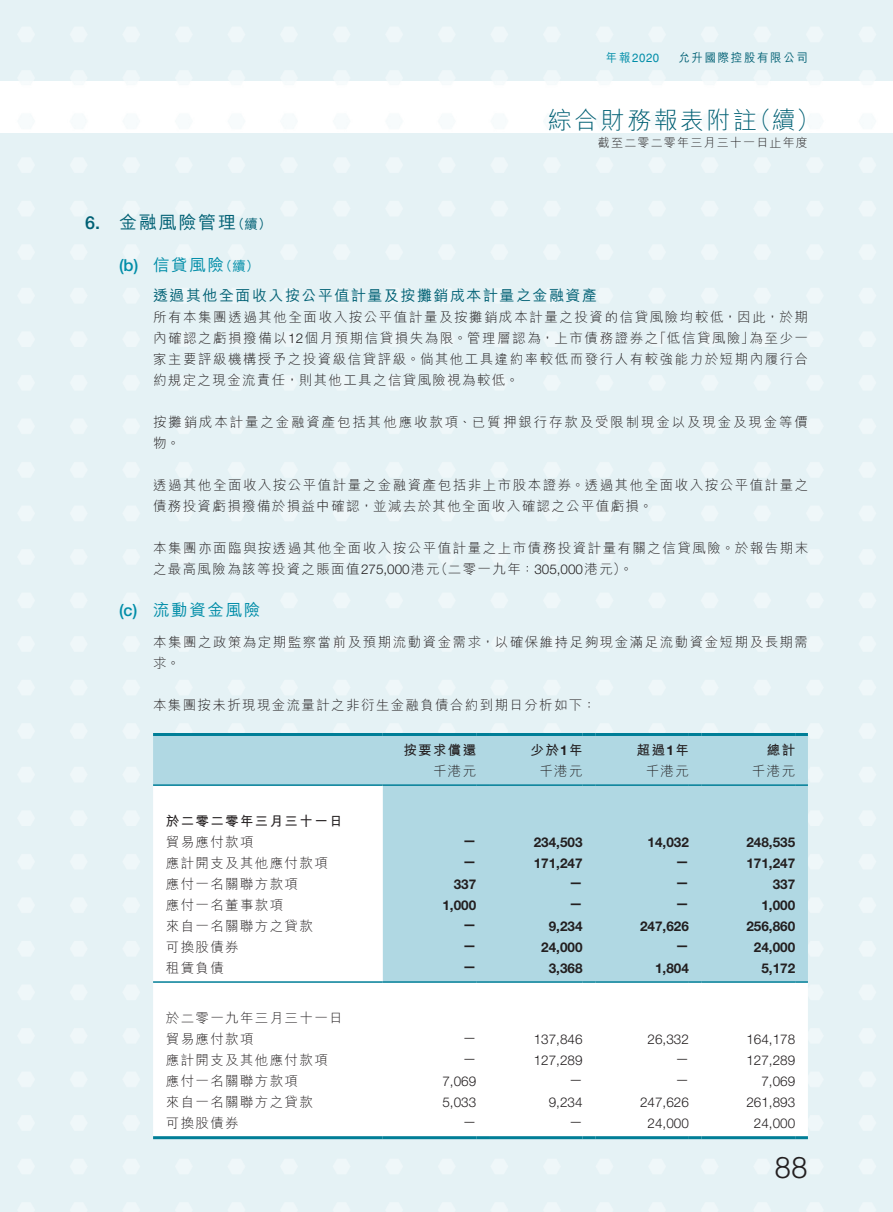
<style>
.page{position:relative;width:893px;height:1212px;background:#fff}
.page>*{position:absolute;margin:0;border:0;box-sizing:border-box;transform-origin:0 0}
.t1{font:300 30px "Helvetica LT Std";color:#231f20}
.t2{font:300 24px "M Hei HK";letter-spacing:.1em;color:#006074}
.t3{font:500 18px "M Hei HK";letter-spacing:.1em;color:#006074}
.t4{font:500 18px "Helvetica Neue LT Std";color:#006074}
.t5{font:500 16.5px "M Hei HK";letter-spacing:.1em;color:#008da8}
.t6{font:500 16.5px "Helvetica Neue LT Std";color:#008da8}
.t7{font:500 15px "M Hei HK";letter-spacing:.1em;color:#006074}
.t8{font:300 13.5px/21px "M Hei HK";letter-spacing:.11em;color:#231f20}
.t9{font:700 13.5px "Helvetica Neue LT Std";color:#231f20}
.t10{font:300 13.5px "Helvetica Neue LT Std";color:#231f20}
.t11{font:300 13.5px/21px "M Hei HK";letter-spacing:.135em;color:#231f20}
.t12{font:700 13.5px "M Hei HK";letter-spacing:.1em;color:#231f20}
.t13{font:500 13.5px "M Hei HK";color:#006074}
.t14{font:500 13.5px "M Hei HK";color:#008da8}
.t15{font:300 12px "M Hei HK";letter-spacing:.1em;color:#231f20}
.t16{font:500 12px "M Hei HK";letter-spacing:.15em;color:#006074;scale:.95 1}
.t17{font:12px "Helvetica LT Std";color:#008da8;scale:.95 1}
.s1{font-family:"M Hei HK";font-weight:500}
.s2{font-family:"Helvetica Neue LT Std"}
</style>
<div class="page">
<div style="left:153px;top:736px;width:655px;height:48px;background:#b0d8e3"></div>
<div style="left:382px;top:786px;width:426px;height:195px;background:#b0d8e3"></div>
<svg style="left:795px;top:784px;width:13px;height:2px"></svg>
<svg style="left:795px;top:1136px;width:13px;height:3px"></svg>
<hr style="left:153px;top:784px;width:230px;height:2px;background:#007e97">
<hr style="left:383px;top:784px;width:93px;height:2px;background:#007e97">
<svg style="left:476px;top:784px;width:13px;height:2px"></svg>
<hr style="left:489px;top:784px;width:94px;height:2px;background:#007e97">
<svg style="left:583px;top:784px;width:12px;height:2px"></svg>
<hr style="left:595px;top:784px;width:94px;height:2px;background:#007e97">
<svg style="left:689px;top:784px;width:13px;height:2px"></svg>
<hr style="left:702px;top:784px;width:93px;height:2px;background:#007e97">
<hr style="left:153px;top:1136px;width:230px;height:3px;background:#007e97">
<hr style="left:383px;top:1136px;width:93px;height:3px;background:#007e97">
<svg style="left:476px;top:1136px;width:13px;height:3px"></svg>
<hr style="left:489px;top:1136px;width:94px;height:3px;background:#007e97">
<svg style="left:583px;top:1136px;width:12px;height:3px"></svg>
<hr style="left:595px;top:1136px;width:94px;height:3px;background:#007e97">
<svg style="left:689px;top:1136px;width:13px;height:3px"></svg>
<hr style="left:702px;top:1136px;width:93px;height:3px;background:#007e97">
<hr style="left:153px;top:733px;width:230px;height:3px;background:#007e97">
<hr style="left:383px;top:733px;width:93px;height:3px;background:#007e97">
<svg style="left:476px;top:733px;width:13px;height:3px"></svg>
<hr style="left:489px;top:733px;width:94px;height:3px;background:#007e97">
<svg style="left:583px;top:733px;width:12px;height:3px"></svg>
<hr style="left:595px;top:733px;width:94px;height:3px;background:#007e97">
<svg style="left:689px;top:733px;width:13px;height:3px"></svg>
<hr style="left:702px;top:733px;width:93px;height:3px;background:#007e97">
<svg style="left:795px;top:733px;width:13px;height:3px"></svg>
<hr style="left:153px;top:981px;width:230px;height:2px;background:#007e97">
<hr style="left:383px;top:981px;width:93px;height:2px;background:#007e97">
<svg style="left:476px;top:981px;width:13px;height:2px"></svg>
<hr style="left:489px;top:981px;width:94px;height:2px;background:#007e97">
<svg style="left:583px;top:981px;width:12px;height:2px"></svg>
<hr style="left:595px;top:981px;width:94px;height:2px;background:#007e97">
<svg style="left:689px;top:981px;width:13px;height:2px"></svg>
<hr style="left:702px;top:981px;width:93px;height:2px;background:#007e97">
<svg style="left:795px;top:981px;width:13px;height:2px"></svg>
<p class="t17" style="left:606px;top:50px;width:58px"><span class="s1">年報</span>2020</p>
<p class="t16" style="left:678px;top:49px;width:138px">允升國際控股有限公司</p>
<h2 class="t2" style="left:748px;top:108px;width:73px">（續(</h2>
<h2 class="t2" style="left:548px;top:108px;width:210px">綜合財務報表附註</h2>
<p class="t15" style="left:598px;top:136px;width:212px">截至二零二零年三月三十一日止年度</p>
<h3 class="t4" style="left:85px;top:212px;width:17px">6.</h3>
<h3 class="t3" style="left:119px;top:209px;width:118px">金融風險管理</h3>
<p class="t13" style="left:231px;top:214px;width:42px">（續(</p>
<p class="t6" style="left:119px;top:255px;width:21px">b( )</p>
<p class="t6" style="left:119px;top:600px;width:20px">c( )</p>
<p class="t5" style="left:153px;top:253px;width:72px">信貸風險</p>
<p class="t14" style="left:219px;top:256px;width:42px">（續(</p>
<p class="t7" style="left:153px;top:284px;width:446px">透過其他全面收入按公平值計量及按攤銷成本計量之金融資產</p>
<p class="t8" style="left:153px;top:306px;width:656px;text-align:right">所有本集團透過其他全面收入按公平值計量及按攤銷成本計量之投資的信貸風險均較低，因此，於期為至少一</p>
<p class="t8" style="left:153px;top:327px;width:657px">內確認之虧損撥備以<span class="s2">12</span>個月預期信貸損失為限。管理層認為，上市債務證券之<br>家主要評級機構授予之投資級信貸評級。倘其他工具違約率較低而發行人有較強能力於短期內履行合約規定之現金流責任，則其他工具之信貸風險視為較低。</p>
<p class="t11" style="left:153px;top:411px;width:656px">按攤銷成本計量之金融資產包括其他應收款項、已質押銀行存款及受限制現金以及現金及現金等價物。</p>
<p class="t8" style="left:153px;top:474px;width:657px">透過其他全面收入按公平值計量之金融資產包括非上市股本證券。透過其他全面收入按公平值計量之債務投資虧損撥備於損益中確認，並減去於其他全面收入確認之公平值虧損。</p>
<p class="t8" style="left:434px;top:537px;width:375px;text-indent:-281px">本集團亦面臨與按透過其他全面收入按公平值計量之上市債務投資計量有關之信貸風險。於報告期末（二零一九年：<span class="s2">305,000</span>港元。(</p>
<p class="t8" style="left:653px;top:327px;width:103px">「低信貸風險」</p>
<p class="t8" style="left:153px;top:558px;width:288px">之最高風險為該等投資之賬面值<span class="s2">275,000</span>港元</p>
<p class="t5" style="left:153px;top:598px;width:109px">流動資金風險</p>
<p class="t8" style="left:153px;top:632px;width:657px">本集團之政策為定期監察當前及預期流動資金需求，以確保維持足夠現金滿足流動資金短期及長期需求。</p>
<p class="t8" style="left:153px;top:695px;width:444px">本集團按未折現現金流量計之非衍生金融負債合約到期日分析如下：</p>
<p class="t12" style="left:767px;top:740px;width:30px">總計</p>
<p class="t12" style="left:403px;top:740px;width:74px">按要求償還</p>
<p class="t12" style="left:530px;top:740px;width:54px">少於<span class="s2">1</span>年</p>
<p class="t12" style="left:637px;top:740px;width:54px">超過<span class="s2">1</span>年</p>
<p class="t8" style="left:433px;top:761px;width:45px">千港元</p>
<p class="t8" style="left:539px;top:761px;width:45px">千港元</p>
<p class="t8" style="left:646px;top:761px;width:45px">千港元</p>
<p class="t8" style="left:752px;top:761px;width:45px">千港元</p>
<p class="t12" style="left:166px;top:811px;width:178px">於二零二零年三月三十一日</p>
<p class="t8" style="left:166px;top:831px;width:89px">貿易應付款項</p>
<p class="t9" style="left:463px;top:832px;width:15px">—</p>
<p class="t9" style="left:534px;top:834px;width:50px">234,503</p>
<p class="t9" style="left:648px;top:834px;width:43px">14,032</p>
<p class="t9" style="left:746px;top:834px;width:50px">248,535</p>
<p class="t8" style="left:166px;top:852px;width:163px">應計開支及其他應付款項</p>
<p class="t9" style="left:463px;top:853px;width:15px">—</p>
<p class="t9" style="left:534px;top:855px;width:50px">171,247</p>
<p class="t9" style="left:675px;top:853px;width:15px">—</p>
<p class="t9" style="left:746px;top:855px;width:50px">171,247</p>
<p class="t8" style="left:166px;top:873px;width:134px">應付一名關聯方款項</p>
<p class="t9" style="left:454px;top:876px;width:24px">337</p>
<p class="t9" style="left:569px;top:874px;width:15px">—</p>
<p class="t9" style="left:675px;top:874px;width:15px">—</p>
<p class="t9" style="left:773px;top:876px;width:24px">337</p>
<p class="t8" style="left:166px;top:894px;width:119px">應付一名董事款項</p>
<p class="t9" style="left:442px;top:897px;width:35px">1,000</p>
<p class="t9" style="left:569px;top:895px;width:15px">—</p>
<p class="t9" style="left:675px;top:895px;width:15px">—</p>
<p class="t9" style="left:761px;top:897px;width:35px">1,000</p>
<p class="t8" style="left:166px;top:915px;width:149px">來自一名關聯方之貸款</p>
<p class="t9" style="left:463px;top:916px;width:15px">—</p>
<p class="t9" style="left:549px;top:918px;width:35px">9,234</p>
<p class="t9" style="left:640px;top:918px;width:50px">247,626</p>
<p class="t9" style="left:746px;top:918px;width:50px">256,860</p>
<p class="t8" style="left:166px;top:936px;width:74px">可換股債券</p>
<p class="t9" style="left:463px;top:937px;width:15px">—</p>
<p class="t9" style="left:541px;top:939px;width:43px">24,000</p>
<p class="t9" style="left:675px;top:937px;width:15px">—</p>
<p class="t9" style="left:754px;top:939px;width:43px">24,000</p>
<p class="t8" style="left:166px;top:957px;width:60px">租賃負債</p>
<p class="t8" style="left:166px;top:1007px;width:178px">於二零一九年三月三十一日</p>
<p class="t9" style="left:463px;top:958px;width:15px">—</p>
<p class="t9" style="left:549px;top:960px;width:35px">3,368</p>
<p class="t9" style="left:655px;top:960px;width:35px">1,804</p>
<p class="t9" style="left:761px;top:960px;width:35px">5,172</p>
<p class="t8" style="left:166px;top:1028px;width:89px">貿易應付款項</p>
<p class="t10" style="left:463px;top:1029px;width:15px">—</p>
<p class="t10" style="left:534px;top:1031px;width:50px">137,846</p>
<p class="t10" style="left:648px;top:1031px;width:43px">26,332</p>
<p class="t10" style="left:746px;top:1031px;width:50px">164,178</p>
<p class="t8" style="left:166px;top:1049px;width:163px">應計開支及其他應付款項</p>
<p class="t10" style="left:463px;top:1050px;width:15px">—</p>
<p class="t10" style="left:534px;top:1052px;width:50px">127,289</p>
<p class="t10" style="left:675px;top:1050px;width:15px">—</p>
<p class="t10" style="left:746px;top:1052px;width:50px">127,289</p>
<p class="t8" style="left:166px;top:1070px;width:134px">應付一名關聯方款項</p>
<p class="t10" style="left:442px;top:1073px;width:35px">7,069</p>
<p class="t10" style="left:569px;top:1071px;width:15px">—</p>
<p class="t10" style="left:675px;top:1071px;width:15px">—</p>
<p class="t10" style="left:761px;top:1073px;width:35px">7,069</p>
<p class="t8" style="left:166px;top:1091px;width:149px">來自一名關聯方之貸款</p>
<p class="t10" style="left:442px;top:1094px;width:35px">5,033</p>
<p class="t10" style="left:549px;top:1094px;width:35px">9,234</p>
<p class="t10" style="left:640px;top:1094px;width:50px">247,626</p>
<p class="t10" style="left:746px;top:1094px;width:50px">261,893</p>
<p class="t8" style="left:166px;top:1112px;width:74px">可換股債券</p>
<p class="t10" style="left:463px;top:1113px;width:15px">—</p>
<p class="t10" style="left:569px;top:1113px;width:15px">—</p>
<p class="t10" style="left:648px;top:1115px;width:43px">24,000</p>
<p class="t10" style="left:754px;top:1115px;width:43px">24,000</p>
<h1 class="t1" style="left:775px;top:1148px;width:35px">88</h1>
</div>
